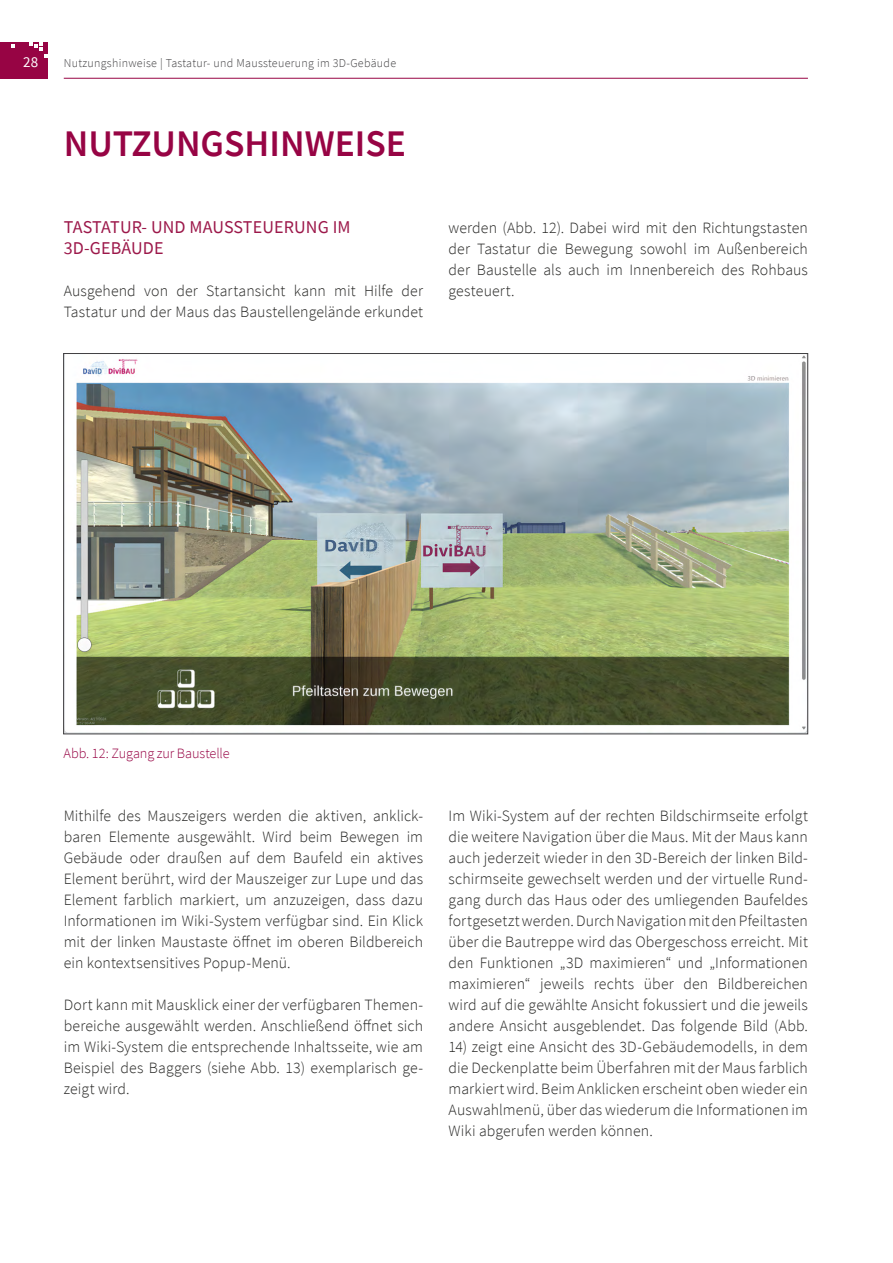
<style>
.page{position:relative;width:893px;height:1263px;background:#fff}
.page>*{position:absolute;margin:0;border:0;box-sizing:border-box;transform-origin:0 0}
.t1{font:600 37.5px "Source Sans Pro";color:#970444}
.t2{font:18px/21px "Source Sans Pro";letter-spacing:.01em;color:#9c184a}
.t3{font:300 15.75px/21px "Source Sans Pro";letter-spacing:.005em;color:#252523;text-align:justify}
.t4{font:15px "Source Sans Pro";color:#fff}
.t5{font:300 14.25px "Source Sans Pro";letter-spacing:-.01em;color:#970444}
.t6{font:300 12px "Source Sans Pro";letter-spacing:.025em;color:#414042}
</style>
<div class="page">
<hr style="left:64px;top:78px;width:744px;height:1px;background:#970444">
<div style="left:0;top:42px;width:48px;height:36px;background:#970444"></div>
<svg style="left:30px;top:42px;width:18px;height:16px"></svg>
<img style="left:65px;top:355px;width:741px;height:377px">
<p class="t4" style="left:23px;top:53px;width:16px">28</p>
<p class="t6" style="left:64px;top:56px;width:334px">Nutzungshinweise | Tastatur- und Maussteuerung im 3D-Gebäude</p>
<h1 class="t1" style="left:64px;top:119px;width:344px">NUTZUNGSHINWEISE</h1>
<p class="t2" style="left:64px;top:216px;width:288px">TASTATUR- UND MAUSSTEUERUNG IM<br>3D-GEBÄUDE</p>
<p class="t3" style="left:64px;top:280px;width:361px">Ausgehend von der Startansicht kann mit Hilfe der<br>Tastatur und der Maus das Baustellengelände erkundet</p>
<p class="t3" style="left:449px;top:217px;width:361px">werden (Abb. 12). Dabei wird mit den Richtungstasten der Tastatur die Bewegung sowohl im Außenbereich der Baustelle als auch im Innenbereich des Rohbaus gesteuert.</p>
<p class="t5" style="left:64px;top:744px;width:168px">Abb. 12: Zugang zur Baustelle</p>
<p class="t3" style="left:64px;top:805px;width:361px">Mithilfe des Mauszeigers werden die aktiven, anklick&shy;baren Elemente ausgewählt. Wird beim Bewegen im Gebäude oder draußen auf dem Baufeld ein aktives Element berührt, wird der Mauszeiger zur Lupe und das Element farblich markiert, um anzuzeigen, dass dazu Informationen im Wiki-System verfügbar sind. Ein Klick mit der linken Maustaste öffnet im oberen Bildbereich ein kontextsensitives Popup-Menü.</p>
<p class="t3" style="left:64px;top:994px;width:361px">Dort kann mit Mausklick einer der verfügbaren Themen&shy;bereiche ausgewählt werden. Anschließend öffnet sich im Wiki-System die entsprechende Inhaltsseite, wie am Beispiel des Baggers (siehe Abb. 13) exemplarisch ge&shy;zeigt wird.</p>
<p class="t3" style="left:449px;top:805px;width:361px">Im Wiki-System auf der rechten Bildschirmseite erfolgt die weitere Navigation über die Maus. Mit der Maus kann auch jederzeit wieder in den 3D-Bereich der linken Bild&shy;schirmseite gewechselt werden und der virtuelle Rund&shy;gang durch das Haus oder des umliegenden Baufeldes fortgesetzt werden. Durch Navigation mit den Pfeiltasten über die Bautreppe wird das Obergeschoss erreicht. Mit den Funktionen „3D maximieren“ und „Informationen maximieren“ jeweils rechts über den Bildbereichen wird auf die gewählte Ansicht fokussiert und die jeweils andere Ansicht ausgeblendet. Das folgende Bild (Abb.</p>
<p class="t3" style="left:449px;top:1036px;width:361px">14) zeigt eine Ansicht des 3D-Gebäudemodells, in dem die Deckenplatte beim Überfahren mit der Maus farblich markiert wird. Beim Anklicken erscheint oben wieder ein Auswahlmenü, über das wiederum die Informationen im Wiki abgerufen werden können.</p>
</div>
